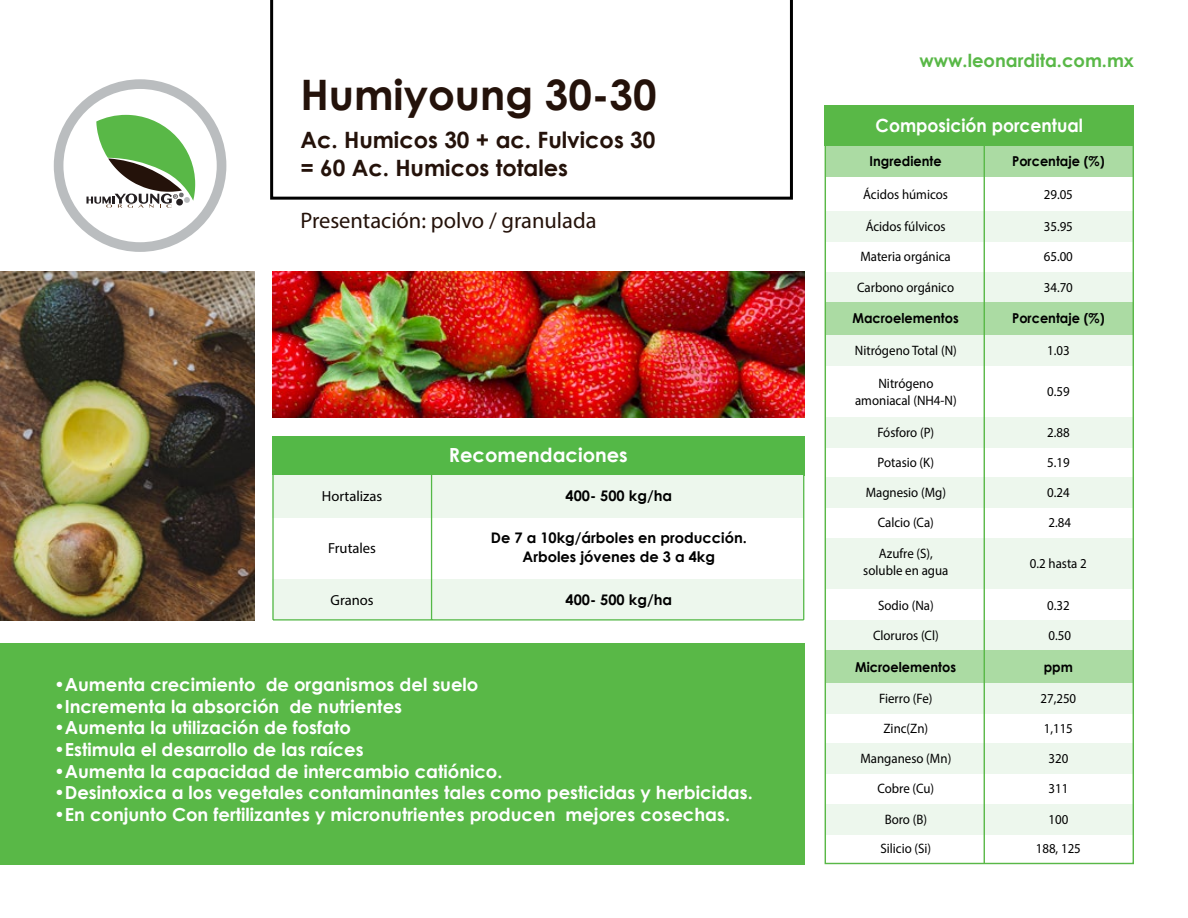
<style>
.page{position:relative;width:1188px;height:918px;background:#fff}
.page>*{position:absolute;margin:0;border:0;box-sizing:border-box;transform-origin:0 0}
.t1{font:700 42px "Century Gothic";color:#24120a}
.t2{font:700 22.5px/28.5px "Century Gothic";color:#24120a}
.t3{font:22.5px "Myriad Pro";color:#24120a}
.t4{font:700 19.5px "Century Gothic";color:#fff}
.t5{font:700 18.15px "Century Gothic";color:#fff;scale:.95 1}
.t6{font:700 18px "Century Gothic";color:#fff}
.t7{font:700 18px "Century Gothic";color:#59b847}
.t8{font:700 14.55px/19.5px "Century Gothic";color:#000;text-align:center}
.t9{font:14.55px "Myriad Pro";color:#000}
.t10{font:13.65px/16.8px "Myriad Pro";color:#000;text-align:center;scale:.95 1}
.t11{font:700 13.65px "Century Gothic";color:#000;scale:.95 1}
</style>
<div class="page">
<img style="left:272px;top:272px;width:532px;height:145px">
<div style="left:54px;top:79px;width:172px;height:173px;background:#babdbf;border-radius:50%"></div>
<div style="left:63px;top:89px;width:154px;height:153px;background:#fff;border-radius:50%"></div>
<svg style="left:86px;top:115px;width:109px;height:93px"></svg>
<div style="left:0;top:643px;width:804px;height:221px;background:#59b847"></div>
<div style="left:826px;top:211px;width:307px;height:31px;background:#edf7ed"></div>
<div style="left:826px;top:335px;width:308px;height:30px;background:#edf7ed"></div>
<div style="left:826px;top:272px;width:307px;height:30px;background:#edf7ed"></div>
<div style="left:826px;top:417px;width:308px;height:31px;background:#edf7ed"></div>
<div style="left:826px;top:683px;width:308px;height:31px;background:#edf7ed"></div>
<div style="left:826px;top:804px;width:308px;height:30px;background:#edf7ed"></div>
<div style="left:826px;top:538px;width:308px;height:50px;background:#edf7ed"></div>
<div style="left:826px;top:620px;width:308px;height:30px;background:#edf7ed"></div>
<div style="left:826px;top:477px;width:308px;height:31px;background:#edf7ed"></div>
<div style="left:826px;top:743px;width:308px;height:31px;background:#edf7ed"></div>
<div style="left:825px;top:145px;width:308px;height:32px;background:#abdba3"></div>
<div style="left:825px;top:302px;width:309px;height:33px;background:#abdba3"></div>
<div style="left:825px;top:650px;width:309px;height:33px;background:#abdba3"></div>
<div style="left:825px;top:105px;width:309px;height:41px;background:#59b847"></div>
<hr style="left:984px;top:142px;width:1px;height:721px;background:#59b847">
<div style="left:272px;top:436px;width:532px;height:39px;background:#54b847"></div>
<div style="left:273px;top:475px;width:531px;height:43px;background:#edf7ed"></div>
<div style="left:273px;top:579px;width:531px;height:41px;background:#edf7ed"></div>
<hr style="left:431px;top:471px;width:1px;height:149px;background:#54b847">
<hr style="left:273px;top:619px;width:531px;height:2px;background:#54b847">
<hr style="left:272px;top:471px;width:2px;height:149px;background:#54b847">
<hr style="left:803px;top:471px;width:1px;height:149px;background:#54b847">
<img style="left:0;top:272px;width:254px;height:348px">
<svg style="left:270px;top:0;width:523px;height:200px"></svg>
<h1 class="t1" style="left:300px;top:63px;width:358px">Humiyoung 30-30</h1>
<h2 class="t2" style="left:300px;top:124px;width:357px">Ac. Humicos 30 + ac. Fulvicos 30 = 60 Ac. Humicos totales</h2>
<h2 class="t3" style="left:300px;top:207px;width:298px">Presentación: polvo / granulada</h2>
<p class="t9" style="left:322px;top:487px;width:62px">Hortalizas</p>
<p class="t9" style="left:328px;top:539px;width:49px">Frutales</p>
<p class="t9" style="left:331px;top:591px;width:45px">Granos</p>
<h3 class="t4" style="left:449px;top:441px;width:181px">Recomendaciones</h3>
<p class="t8" style="left:566px;top:485px;width:108px">400- 500 kg/ha</p>
<p class="t8" style="left:491px;top:527px;width:258px">De 7 a 10kg/árboles en producción.<br>Arboles jóvenes de 3 a 4kg</p>
<p class="t8" style="left:566px;top:589px;width:108px">400- 500 kg/ha</p>
<h3 class="t6" style="left:54px;top:671px;width:426px">•Aumenta crecimiento de organismos del suelo</h3>
<h3 class="t6" style="left:54px;top:693px;width:350px">•Incrementa la absorción de nutrientes</h3>
<h3 class="t6" style="left:54px;top:714px;width:298px">•Aumenta la utilización de fosfato</h3>
<h3 class="t6" style="left:54px;top:736px;width:311px">•Estimula el desarrollo de las raíces</h3>
<h3 class="t6" style="left:54px;top:757px;width:450px">•Aumenta la capacidad de intercambio catiónico.</h3>
<h3 class="t6" style="left:54px;top:779px;width:700px">•Desintoxica a los vegetales contaminantes tales como pesticidas y herbicidas.</h3>
<h3 class="t6" style="left:54px;top:801px;width:678px">•En conjunto Con fertilizantes y micronutrientes producen mejores cosechas.</h3>
<h3 class="t7" style="left:919px;top:47px;width:216px">www.leonardita.com.mx</h3>
<h3 class="t5" style="left:876px;top:111px;width:220px">Composición porcentual</h3>
<p class="t11" style="left:870px;top:150px;width:77px">Ingrediente</p>
<p class="t11" style="left:1012px;top:150px;width:99px">Porcentaje (%)</p>
<p class="t10" style="left:863px;top:186px;width:91px">Ácidos húmicos</p>
<p class="t10" style="left:866px;top:218px;width:86px">Ácidos fúlvicos</p>
<p class="t10" style="left:1044px;top:186px;width:32px">29.05</p>
<p class="t10" style="left:1044px;top:218px;width:32px">35.95</p>
<p class="t10" style="left:860px;top:248px;width:97px">Materia orgánica</p>
<p class="t10" style="left:1044px;top:248px;width:32px">65.00</p>
<p class="t10" style="left:857px;top:278px;width:104px">Carbono orgánico</p>
<p class="t10" style="left:1044px;top:279px;width:32px">34.70</p>
<p class="t11" style="left:852px;top:308px;width:114px">Macroelementos</p>
<p class="t11" style="left:1012px;top:308px;width:99px">Porcentaje (%)</p>
<p class="t10" style="left:855px;top:342px;width:109px">Nitrógeno Total (N)</p>
<p class="t10" style="left:1047px;top:342px;width:25px">1.03</p>
<p class="t10" style="left:855px;top:375px;width:108px">Nitrógeno amoniacal (NH4-N)</p>
<p class="t10" style="left:1047px;top:383px;width:25px">0.59</p>
<p class="t10" style="left:877px;top:424px;width:61px">Fósforo (P)</p>
<p class="t10" style="left:1047px;top:424px;width:25px">2.88</p>
<p class="t10" style="left:878px;top:453px;width:61px">Potasio (K)</p>
<p class="t10" style="left:1047px;top:454px;width:25px">5.19</p>
<p class="t10" style="left:866px;top:484px;width:86px">Magnesio (Mg)</p>
<p class="t10" style="left:1047px;top:484px;width:25px">0.24</p>
<p class="t10" style="left:878px;top:514px;width:61px">Calcio (Ca)</p>
<p class="t10" style="left:1048px;top:514px;width:25px">2.84</p>
<p class="t10" style="left:863px;top:545px;width:91px">Azufre (S), soluble en agua</p>
<p class="t10" style="left:1030px;top:555px;width:62px">0.2 hasta 2</p>
<p class="t10" style="left:878px;top:597px;width:60px">Sodio (Na)</p>
<p class="t10" style="left:1047px;top:597px;width:25px">0.32</p>
<p class="t10" style="left:873px;top:627px;width:71px">Cloruros (Cl)</p>
<p class="t10" style="left:1048px;top:627px;width:25px">0.50</p>
<p class="t11" style="left:855px;top:656px;width:108px">Microelementos</p>
<p class="t11" style="left:1044px;top:656px;width:32px">ppm</p>
<p class="t10" style="left:879px;top:690px;width:58px">Fierro (Fe)</p>
<p class="t10" style="left:1040px;top:690px;width:39px">27,250</p>
<p class="t10" style="left:884px;top:719px;width:49px">Zinc(Zn)</p>
<p class="t10" style="left:1044px;top:720px;width:32px">1,115</p>
<p class="t10" style="left:860px;top:750px;width:97px">Manganeso (Mn)</p>
<p class="t10" style="left:1048px;top:750px;width:22px">320</p>
<p class="t10" style="left:878px;top:780px;width:61px">Cobre (Cu)</p>
<p class="t10" style="left:1048px;top:780px;width:22px">311</p>
<p class="t10" style="left:885px;top:810px;width:46px">Boro (B)</p>
<p class="t10" style="left:1048px;top:811px;width:22px">100</p>
<p class="t10" style="left:881px;top:840px;width:55px">Silicio (Si)</p>
<p class="t10" style="left:1036px;top:840px;width:49px">188, 125</p>
</div>
